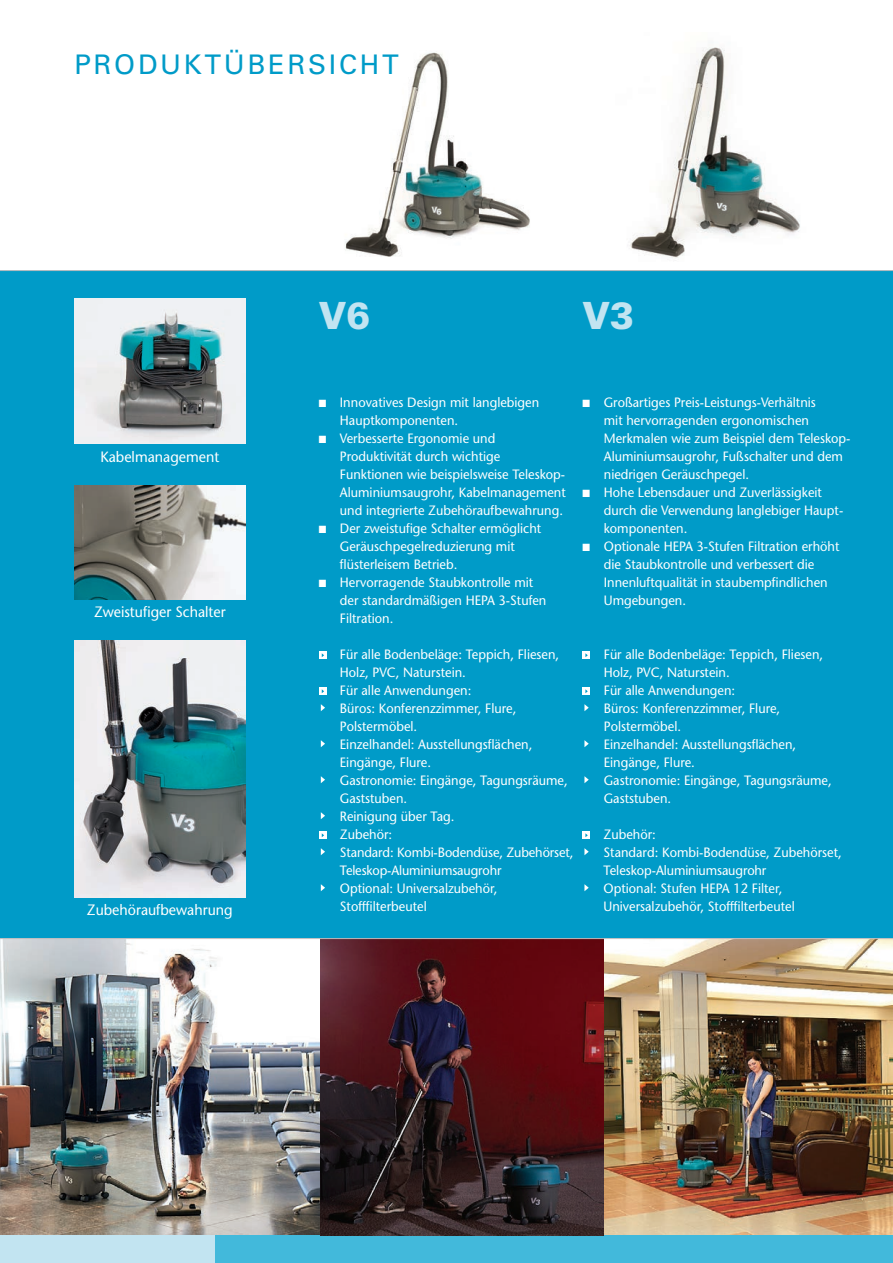
<style>
.page{position:relative;width:893px;height:1263px;background:#fff}
.page>*{position:absolute;margin:0;border:0;box-sizing:border-box;transform-origin:0 0}
.t1{font:900 37.5px "Univers LT Std";color:#c2e4f1;scale:.95 1}
.t2{font:27px "Univers LT Std";letter-spacing:.1em;color:#009bc8}
.t3{font:500 15px "Stone Sans Std";color:#fff;scale:.95 1}
.t4{font:500 13.5px/18px "Stone Sans Std";color:#fff;scale:.95 1}
</style>
<div class="page">
<div style="left:0;top:271px;width:893px;height:992px;background:#009bc8"></div>
<svg style="left:319px;top:651px;width:7px;height:8px"></svg>
<svg style="left:319px;top:687px;width:7px;height:8px"></svg>
<svg style="left:321px;top:704px;width:4px;height:7px"></svg>
<svg style="left:321px;top:740px;width:4px;height:7px"></svg>
<svg style="left:321px;top:776px;width:4px;height:7px"></svg>
<svg style="left:321px;top:812px;width:4px;height:7px"></svg>
<svg style="left:319px;top:831px;width:7px;height:8px"></svg>
<svg style="left:321px;top:848px;width:4px;height:7px"></svg>
<svg style="left:321px;top:884px;width:4px;height:7px"></svg>
<svg style="left:583px;top:651px;width:7px;height:8px"></svg>
<svg style="left:583px;top:687px;width:7px;height:8px"></svg>
<svg style="left:584px;top:704px;width:5px;height:7px"></svg>
<svg style="left:584px;top:740px;width:5px;height:7px"></svg>
<svg style="left:584px;top:776px;width:5px;height:7px"></svg>
<svg style="left:583px;top:831px;width:7px;height:8px"></svg>
<svg style="left:584px;top:848px;width:5px;height:7px"></svg>
<svg style="left:584px;top:884px;width:5px;height:7px"></svg>
<img style="left:345px;top:52px;width:185px;height:205px">
<img style="left:630px;top:47px;width:170px;height:211px">
<hr style="left:0;top:270px;width:893px;height:1px;background:#bcbdc0">
<img style="left:0;top:939px;width:320px;height:297px">
<img style="left:320px;top:939px;width:573px;height:297px">
<div style="left:0;top:1236px;width:230px;height:27px;background:#c2e4f1"></div>
<div style="left:216px;top:1236px;width:677px;height:27px;background:#42b9db"></div>
<img style="left:74px;top:299px;width:171px;height:145px">
<img style="left:74px;top:485px;width:171px;height:114px">
<img style="left:74px;top:640px;width:171px;height:257px">
<hr style="left:0;top:938px;width:893px;height:1px;background:#bcbdc0">
<h2 class="t2" style="left:74px;top:54px;width:326px">PRODUKTÜBERSICHT</h2>
<p class="t3" style="left:100px;top:451px;width:127px">Kabelmanagement</p>
<p class="t3" style="left:94px;top:606px;width:140px">Zweistufiger Schalter</p>
<p class="t3" style="left:87px;top:904px;width:155px">Zubehöraufbewahrung</p>
<h1 class="t1" style="left:319px;top:301px;width:56px">V6</h1>
<h1 class="t1" style="left:583px;top:301px;width:56px">V3</h1>
<p class="t4" style="left:340px;top:394px;width:211px;text-indent:-21px">■ Innovatives Design mit langlebigen<br>Hauptkomponenten.</p>
<p class="t4" style="left:340px;top:430px;width:239px;text-indent:-21px">■ Verbesserte Ergonomie und Produktivität durch wichtige Funktionen wie beispielsweise Teleskop-Aluminiumsaugrohr, Kabelmanagement und integrierte Zubehöraufbewahrung.</p>
<p class="t4" style="left:340px;top:520px;width:213px;text-indent:-21px">■ Der zweistufige Schalter ermöglicht<br>Geräuschpegelreduzierung mit flüsterleisem Betrieb.</p>
<p class="t4" style="left:340px;top:574px;width:219px;text-indent:-21px">■ Hervorragende Staubkontrolle mit der standardmäßigen HEPA 3-Stufen<br>Filtration.</p>
<p class="t4" style="left:340px;top:646px;width:247px">Für alle Bodenbeläge: Teppich, Fliesen,<br>Holz, PVC, Naturstein.<br>Für alle Anwendungen:<br>Büros: Konferenzzimmer, Flure,<br>Polstermöbel.<br>Einzelhandel: Ausstellungsflächen,<br>Eingänge, Flure.<br>Gastronomie: Eingänge, Tagungsräume,<br>Gaststuben.<br>Reinigung über Tag.<br>Zubehör:<br>Standard: Kombi-Bodendüse, Zubehörset,<br>Teleskop-Aluminiumsaugrohr<br>Optional: Universalzubehör,<br>Stofffilterbeutel</p>
<p class="t4" style="left:604px;top:394px;width:261px;text-indent:-21px">■ Großartiges Preis-Leistungs-Verhältnis<br>mit hervorragenden ergonomischen Merkmalen wie zum Beispiel dem Teleskop-Aluminiumsaugrohr, Fußschalter und dem niedrigen Geräuschpegel.</p>
<p class="t4" style="left:604px;top:484px;width:254px;text-indent:-21px">■ Hohe Lebensdauer und Zuverlässigkeit durch die Verwendung langlebiger Haupt&shy;komponenten.</p>
<p class="t4" style="left:604px;top:538px;width:250px;text-indent:-21px">■ Optionale HEPA 3-Stufen Filtration erhöht die Staubkontrolle und verbessert die Innenluftqualität in staubempfindlichen Umgebungen.</p>
<p class="t4" style="left:604px;top:646px;width:241px">Für alle Bodenbeläge: Teppich, Fliesen,<br>Holz, PVC, Naturstein.<br>Für alle Anwendungen:<br>Büros: Konferenzzimmer, Flure,<br>Polstermöbel.<br>Einzelhandel: Ausstellungsflächen,<br>Eingänge, Flure.<br>Gastronomie: Eingänge, Tagungsräume,<br>Gaststuben.</p>
<p class="t4" style="left:604px;top:826px;width:252px">Zubehör:<br>Standard: Kombi-Bodendüse, Zubehörset,<br>Teleskop-Aluminiumsaugrohr<br>Optional: Stufen HEPA 12 Filter,<br>Universalzubehör, Stofffilterbeutel</p>
</div>
